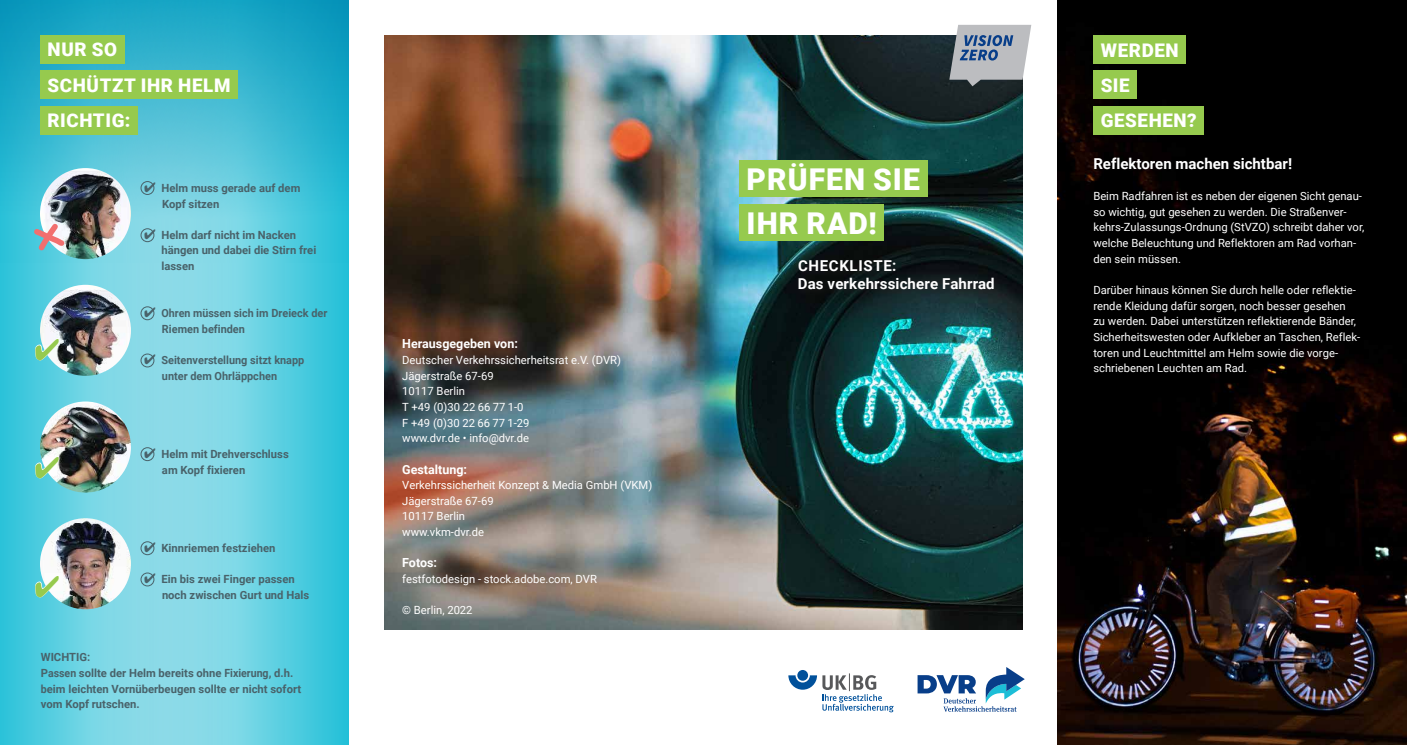
<style>
.page{position:relative;width:1407px;height:745px;background:#fff}
.page>*{position:absolute;margin:0;border:0;box-sizing:border-box;transform-origin:0 0}
.t1{font:900 30px/43.8px "Roboto";letter-spacing:.035em;color:#fff}
.t2{font:900 18.75px "Roboto";letter-spacing:.035em;color:#fff}
.t3{font:700 15px/18px "Roboto";letter-spacing:.01em;color:#fff}
.t4{font:700 12.5px "Roboto";color:#fff}
.t5{font:11.25px/15.6px "Roboto";color:#fff}
.t6{font:700 11.25px/15.6px "Roboto";color:#49626a}
.t7{font:700 11.25px/15.6px "Roboto";color:#49626a;scale:.95 1}
</style>
<div class="page">
<img style="left:1058px;top:0;width:349px;height:744px">
<svg style="left:0;top:0;width:41px;height:744px;background:#33bed6"></svg>
<svg style="left:41px;top:0;width:308px;height:744px;background:#5ecbde"></svg>
<svg style="left:917px;top:667px;width:108px;height:44px"></svg>
<svg style="left:797px;top:669px;width:11px;height:11px"></svg>
<svg style="left:788px;top:673px;width:106px;height:38px"></svg>
<img style="left:384px;top:35px;width:638px;height:594px">
<svg style="left:949px;top:25px;width:82px;height:61px;background:#9aa2ad"></svg>
<div style="left:794px;top:256px;width:209px;height:42px;background:#231f20;opacity:.75"></div>
<img style="left:40px;top:168px;width:91px;height:91px;border-radius:45px">
<img style="left:40px;top:284px;width:91px;height:91px;border-radius:45px">
<img style="left:40px;top:401px;width:91px;height:91px;border-radius:45px">
<img style="left:40px;top:518px;width:91px;height:91px;border-radius:45px">
<div style="left:141px;top:306px;width:13px;height:14px;border:1px solid #49626a;border-radius:50%"></div>
<div style="left:141px;top:353px;width:13px;height:14px;border:1px solid #49626a;border-radius:50%"></div>
<div style="left:141px;top:181px;width:13px;height:14px;border:1px solid #49626a;border-radius:50%"></div>
<div style="left:141px;top:228px;width:13px;height:14px;border:1px solid #49626a;border-radius:50%"></div>
<div style="left:141px;top:541px;width:13px;height:13px;border:1px solid #49626a;border-radius:50%"></div>
<div style="left:141px;top:572px;width:13px;height:14px;border:1px solid #49626a;border-radius:50%"></div>
<div style="left:141px;top:447px;width:13px;height:13px;border:1px solid #49626a;border-radius:50%"></div>
<svg style="left:29px;top:219px;width:39px;height:36px"></svg>
<div style="left:1093px;top:35px;width:93px;height:29px;background:#96ca4e"></div>
<div style="left:1093px;top:106px;width:110px;height:28px;background:#96ca4e"></div>
<div style="left:1093px;top:71px;width:44px;height:28px;background:#96ca4e"></div>
<div style="left:40px;top:35px;width:85px;height:28px;background:#96ca4e"></div>
<div style="left:40px;top:106px;width:97px;height:28px;background:#96ca4e"></div>
<div style="left:40px;top:71px;width:198px;height:28px;background:#96ca4e"></div>
<div style="left:739px;top:160px;width:188px;height:37px;background:#96ca4e"></div>
<div style="left:739px;top:204px;width:145px;height:37px;background:#96ca4e"></div>
<svg style="left:36px;top:338px;width:23px;height:21px"></svg>
<svg style="left:36px;top:456px;width:23px;height:21px"></svg>
<svg style="left:36px;top:574px;width:23px;height:22px"></svg>
<h2 class="t2" style="left:48px;top:37px;width:71px">NUR SO</h2>
<h2 class="t2" style="left:47px;top:72px;width:185px">SCHÜTZT IHR HELM</h2>
<h2 class="t2" style="left:47px;top:107px;width:84px">RICHTIG:</h2>
<p class="t6" style="left:162px;top:179px;width:140px;text-indent:-18px">✔ Helm muss gerade auf dem<br>Kopf sitzen</p>
<p class="t6" style="left:161px;top:226px;width:156px;text-indent:-17px">✔ Helm darf nicht im Nacken hängen und dabei die Stirn frei lassen</p>
<p class="t7" style="left:162px;top:304px;width:176px;text-indent:-18px">✔ Ohren müssen sich im Dreieck der<br>Riemen befinden</p>
<p class="t6" style="left:162px;top:351px;width:144px;text-indent:-18px">✔ Seitenverstellung sitzt knapp unter dem Ohrläppchen</p>
<p class="t6" style="left:162px;top:445px;width:128px;text-indent:-18px">✔ Helm mit Drehverschluss am Kopf fixieren</p>
<p class="t6" style="left:144px;top:539px;width:133px">✔ Kinnriemen festziehen</p>
<p class="t6" style="left:162px;top:570px;width:149px;text-indent:-18px">✔ Ein bis zwei Finger passen noch zwischen Gurt und Hals</p>
<p class="t6" style="left:41px;top:648px;width:262px">WICHTIG:<br>Passen sollte der Helm bereits ohne Fixierung, d.h. beim leichten Vornüberbeugen sollte er nicht sofort vom Kopf rutschen.</p>
<p class="t4" style="left:402px;top:335px;width:117px">Herausgegeben von:</p>
<p class="t5" style="left:402px;top:351px;width:220px">Deutscher Verkehrssicherheitsrat e.V. (DVR)<br>Jägerstraße 67-69<br>10117 Berlin<br>T +49 (0)30 22 66 77 1-0<br>F +49 (0)30 22 66 77 1-29<br>www.dvr.de • info@dvr.de</p>
<p class="t4" style="left:402px;top:460px;width:66px">Gestaltung:</p>
<p class="t5" style="left:402px;top:476px;width:252px">Verkehrssicherheit Konzept &amp; Media GmbH (VKM)<br>Jägerstraße 67-69<br>10117 Berlin<br>www.vkm-dvr.de</p>
<p class="t4" style="left:402px;top:553px;width:36px">Fotos:</p>
<p class="t5" style="left:402px;top:570px;width:196px">festfotodesign - stock.adobe.com, DVR</p>
<p class="t5" style="left:402px;top:601px;width:72px">© Berlin, 2022</p>
<h1 class="t1" style="left:746px;top:156px;width:175px">PRÜFEN SIE<br>IHR RAD!</h1>
<h3 class="t3" style="left:798px;top:256px;width:198px">CHECKLISTE:<br>Das verkehrssichere Fahrrad</h3>
<h2 class="t2" style="left:1101px;top:37px;width:79px">WERDEN</h2>
<h2 class="t2" style="left:1101px;top:72px;width:30px">SIE</h2>
<h2 class="t2" style="left:1101px;top:107px;width:97px">GESEHEN?</h2>
<h3 class="t3" style="left:1093px;top:154px;width:200px">Reflektoren machen sichtbar!</h3>
<p class="t5" style="left:1093px;top:188px;width:272px">Beim Radfahren ist es neben der eigenen Sicht genau&shy;so wichtig, gut gesehen zu werden. Die Straßenver&shy;kehrs-Zulassungs-Ordnung (StVZO) schreibt daher vor, welche Beleuchtung und Reflektoren am Rad vorhan&shy;den sein müssen.</p>
<p class="t5" style="left:1093px;top:281px;width:268px">Darüber hinaus können Sie durch helle oder reflektie&shy;rende Kleidung dafür sorgen, noch besser gesehen zu werden. Dabei unterstützen reflektierende Bänder, Sicherheitswesten oder Aufkleber an Taschen, Reflek&shy;toren und Leuchtmittel am Helm sowie die vorge&shy;schriebenen Leuchten am Rad.</p>
</div>
